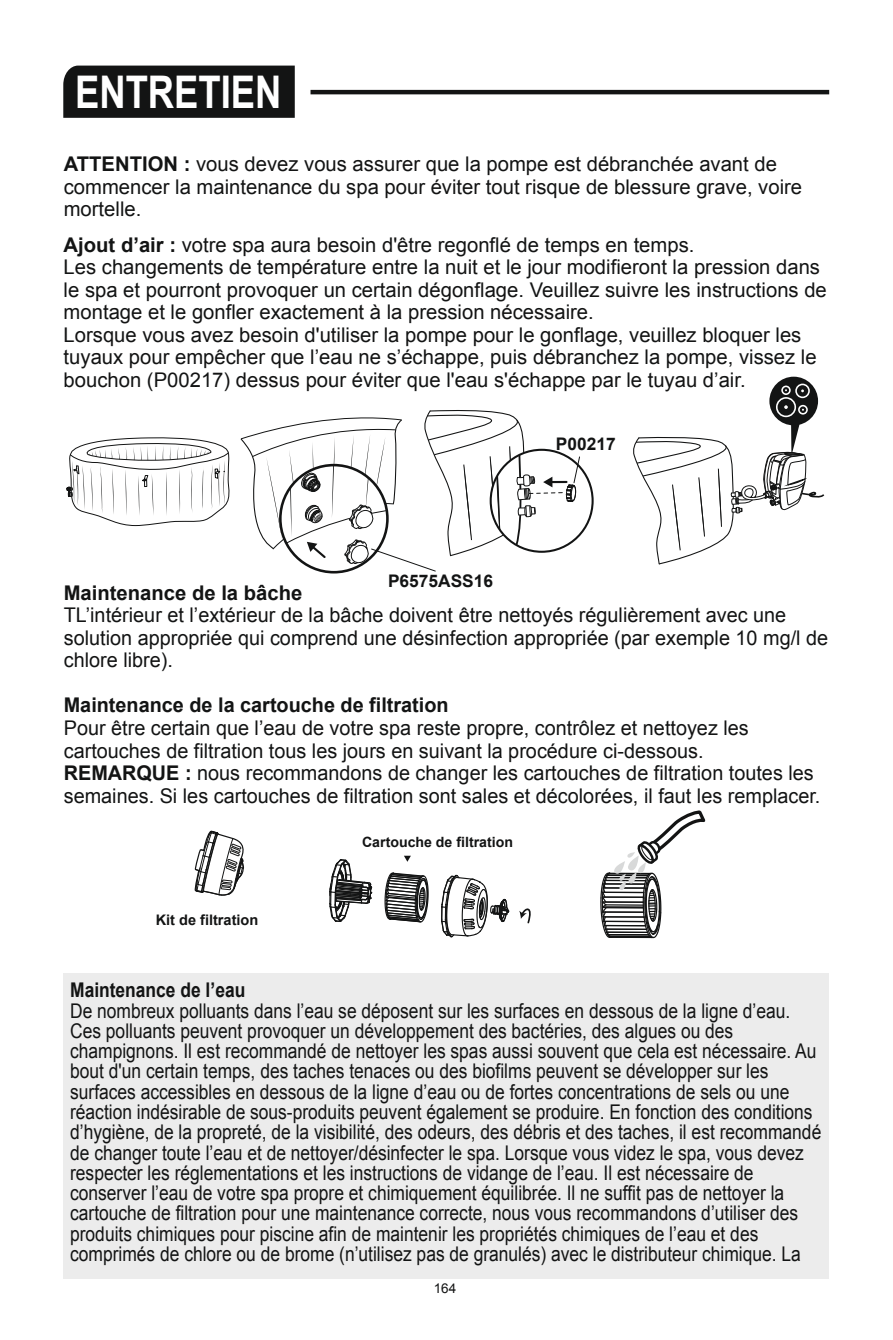
<style>
.page{position:relative;width:893px;height:1340px;background:#fff}
.page>*{position:absolute;margin:0;border:0;box-sizing:border-box;transform-origin:0 0}
.t1{font:700 45px "Arial";color:#fff;scale:.81 1}
.t2{font:20.25px/22.5px "Arial";color:#131414}
.t3{font:20.25px/20.2px "Arial";color:#131414;scale:.86 1}
.t4{font:700 20.25px "Arial";color:#131414}
.t5{font:700 20.25px "Arial";color:#131414;scale:.86 1}
.t6{font:700 17.32px "Arial";color:#131414}
.t7{font:700 14.62px "Arial";color:#131414}
.t8{font:700 14.17px "Arial";color:#131414}
.t9{font:13.5px "Arial";color:#131414}
.s1{font-weight:700}
</style>
<div class="page">
<div style="left:64px;top:972px;width:765px;height:306px;background:#ececec"></div>
<div style="left:63px;top:66px;width:232px;height:52px;background:#131414"></div>
<hr style="left:310px;top:90px;width:519px;height:4px;background:#131414">
<svg style="left:67px;top:437px;width:163px;height:89px"></svg>
<svg style="left:491px;top:450px;width:102px;height:102px"></svg>
<svg style="left:240px;top:410px;width:340px;height:162px"></svg>
<div style="left:769px;top:377px;width:49px;height:48px;background:#131414;border-radius:50%"></div>
<svg style="left:776px;top:383px;width:34px;height:34px"></svg>
<svg style="left:633px;top:423px;width:192px;height:142px"></svg>
<svg style="left:194px;top:830px;width:50px;height:66px"></svg>
<svg style="left:329px;top:859px;width:44px;height:63px"></svg>
<svg style="left:441px;top:874px;width:68px;height:64px"></svg>
<svg style="left:404px;top:855px;width:7px;height:6px"></svg>
<svg style="left:384px;top:872px;width:45px;height:51px"></svg>
<svg style="left:600px;top:810px;width:106px;height:129px"></svg>
<svg style="left:519px;top:908px;width:12px;height:16px"></svg>
<h1 class="t1" style="left:75px;top:75px;width:257px">ENTRETIEN</h1>
<p class="t2" style="left:64px;top:155px;width:740px"><span class="s1">ATTENTION :</span> vous devez vous assurer que la pompe est débranchée avant de commencer la maintenance du spa pour éviter tout risque de blessure grave, voire mortelle.</p>
<p class="t2" style="left:64px;top:235px;width:765px"><span class="s1">Ajout d’air :</span> votre spa aura besoin d'être regonflé de temps en temps.<br>Les changements de température entre la nuit et le jour modifieront la pression dans le spa et pourront provoquer un certain dégonflage. Veuillez suivre les instructions de montage et le gonfler exactement à la pression nécessaire.<br>Lorsque vous avez besoin d'utiliser la pompe pour le gonflage, veuillez bloquer les tuyaux pour empêcher que l’eau ne s’échappe, puis débranchez la pompe, vissez le bouchon (P00217) dessus pour éviter que l'eau s'échappe par le tuyau d’air.</p>
<p class="t6" style="left:556px;top:437px;width:61px">P00217</p>
<p class="t6" style="left:388px;top:574px;width:107px">P6575ASS16</p>
<p class="t4" style="left:64px;top:585px;width:240px">Maintenance de la bâche</p>
<p class="t2" style="left:64px;top:606px;width:766px">TL’intérieur et l’extérieur de la bâche doivent être nettoyés régulièrement avec une solution appropriée qui comprend une désinfection appropriée (par exemple 10 mg/l de chlore libre).</p>
<p class="t4" style="left:64px;top:697px;width:386px">Maintenance de la cartouche de filtration</p>
<p class="t2" style="left:64px;top:718px;width:758px">Pour être certain que l’eau de votre spa reste propre, contrôlez et nettoyez les cartouches de filtration tous les jours en suivant la procédure ci-dessous.<br><span class="s1">REMARQUE :</span> nous recommandons de changer les cartouches de filtration toutes les semaines. Si les cartouches de filtration sont sales et décolorées, il faut les remplacer.</p>
<p class="t7" style="left:156px;top:914px;width:104px">Kit de filtration</p>
<p class="t8" style="left:362px;top:837px;width:152px">Cartouche de filtration</p>
<p class="t5" style="left:70px;top:982px;width:205px">Maintenance de l’eau</p>
<p class="t3" style="left:70px;top:1002px;width:875px">De nombreux polluants dans l’eau se déposent sur les surfaces en dessous de la ligne d’eau.<br>Ces polluants peuvent provoquer un développement des bactéries, des algues ou des champignons. Il est recommandé de nettoyer les spas aussi souvent que cela est nécessaire. Au bout d'un certain temps, des taches tenaces ou des biofilms peuvent se développer sur les surfaces accessibles en dessous de la ligne d’eau ou de fortes concentrations de sels ou une réaction indésirable de sous-produits peuvent également se produire. En fonction des conditions d’hygiène, de la propreté, de la visibilité, des odeurs, des débris et des taches, il est recommandé de changer toute l’eau et de nettoyer/désinfecter le spa. Lorsque vous videz le spa, vous devez respecter les réglementations et les instructions de vidange de l’eau. Il est nécessaire de conserver l’eau de votre spa propre et chimiquement équilibrée. Il ne suffit pas de nettoyer la cartouche de filtration pour une maintenance correcte, nous vous recommandons d’utiliser des produits chimiques pour piscine afin de maintenir les propriétés chimiques de l’eau et des comprimés de chlore ou de brome (n’utilisez pas de granulés) avec le distributeur chimique. La</p>
<p class="t9" style="left:434px;top:1283px;width:24px">164</p>
</div>
